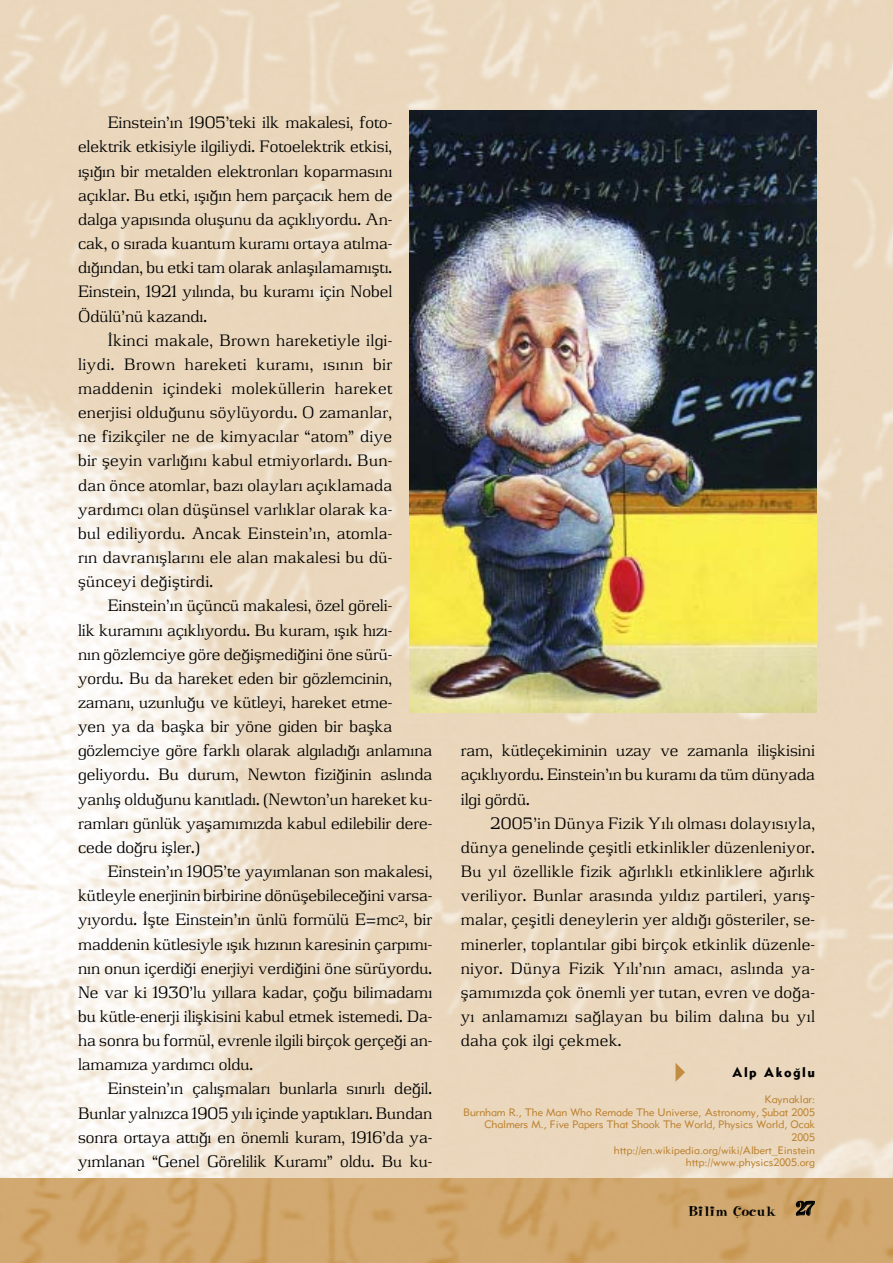
<style>
.page{position:relative;width:893px;height:1263px;background:#fff}
.page>*{position:absolute;margin:0;border:0;box-sizing:border-box;transform-origin:0 0}
.t1{font:18px/24.2px "Jasper";color:#000;text-align:justify}
.t2{font:15px "Naturel KS";letter-spacing:-.01em;color:#000}
.t3{font:13.5px "Gothic No 3";letter-spacing:.11em;color:#000}
.t4{font:10.5px/12.6px "Gothic No 2";color:#bc802d;text-align:right}
.s1{font-size:21px}
</style>
<div class="page">
<img style="left:0;top:1178px;width:893px;height:85px">
<img style="left:0;top:0;width:893px;height:1178px">
<img style="left:409px;top:111px;width:407px;height:601px">
<svg style="left:676px;top:1063px;width:9px;height:19px"></svg>
<p class="t1" style="left:78px;top:110px;width:316px;text-indent:30px">Einstein’›n 1905’teki ilk makalesi, foto&shy;elektrik etkisiyle ilgiliydi. Fotoelektrik etkisi, ›fl›¤›n bir metalden elektronlar› koparmas›n› aç›klar. Bu etki, ›fl›¤›n hem parçac›k hem de dalga yap›s›nda oluflunu da aç›kl›yordu. An&shy;cak, o s›rada kuantum kuram› ortaya at›lma&shy;d›¤›ndan, bu etki tam olarak anlafl›lamam›flt›.<br>Einstein, 1921 y›l›nda, bu kuram› için Nobel Ödülü’nü kazand›.</p>
<p class="t1" style="left:78px;top:327px;width:316px;text-indent:30px">‹kinci makale, Brown hareketiyle ilgi&shy;liydi. Brown hareketi kuram›, ›s›n›n bir maddenin içindeki moleküllerin hareket enerjisi oldu¤unu söylüyordu. O zamanlar, ne fizikçiler ne de kimyac›lar “atom” diye bir fleyin varl›¤›n› kabul etmiyorlard›. Bun&shy;dan önce atomlar, baz› olaylar› aç›klamada yard›mc› olan düflünsel varl›klar olarak ka&shy;bul ediliyordu. Ancak Einstein’›n, atomla&shy;r›n davran›fllar›n› ele alan makalesi bu dü&shy;flünceyi de¤ifltirdi.</p>
<p class="t1" style="left:78px;top:593px;width:356px;text-align:left;text-indent:30px">Einstein’›n üçüncü makalesi, özel göreli-<br>lik kuram›n› aç›kl›yordu. Bu kuram, ›fl›k h›z›-<br>n›n gözlemciye göre de¤iflmedi¤ini öne sürü&shy;yordu. Bu da hareket eden bir gözlemcinin, zaman›, uzunlu¤u ve kütleyi, hareket etme-<br>yen ya da baflka bir yöne giden bir baflka gözlemciye göre farkl› olarak alg›lad›¤› anlam›na geliyordu. Bu durum, Newton fizi¤inin asl›nda yanl›fl oldu¤unu kan›tlad›. (Newton’un hareket ku&shy;ramlar› günlük yaflam›m›zda kabul edilebilir dere&shy;cede do¤ru ifller.)</p>
<p class="t1" style="left:78px;top:859px;width:356px;text-indent:30px">Einstein’›n 1905’te yay›mlanan son makalesi, kütleyle enerjinin birbirine dönüflebilece¤ini varsa&shy;y›yordu. ‹flte Einstein’›n ünlü formülü E=mc<sup>2</sup>, bir maddenin kütlesiyle ›fl›k h›z›n›n karesinin çarp›m›- n›n onun içerdi¤i enerjiyi verdi¤ini öne sürüyordu.<br>Ne var ki 1930’lu y›llara kadar, ço¤u bilimadam› bu kütle-enerji iliflkisini kabul etmek istemedi. Da&shy;ha sonra bu formül, evrenle ilgili birçok gerçe¤i an&shy;lamam›za yard›mc› oldu.</p>
<p class="t1" style="left:78px;top:1076px;width:356px;text-indent:30px">Einstein’›n çal›flmalar› bunlarla s›n›rl› de¤il.<br>Bunlar yaln›zca 1905 y›l› içinde yapt›klar›. Bundan sonra ortaya att›¤› en önemli kuram, 1916’da ya&shy;y›mlanan “Genel Görelilik Kuram›” oldu. Bu ku-</p>
<p class="t1" style="left:461px;top:738px;width:356px">ram, kütleçekiminin uzay ve zamanla iliflkisini aç›kl›yordu. Einstein’›n bu kuram› da tüm dünyada ilgi gördü.</p>
<p class="t1" style="left:461px;top:810px;width:356px;text-indent:30px">2005’in Dünya Fizik Y›l› olmas› dolay›s›yla, dünya genelinde çeflitli etkinlikler düzenleniyor.<br>Bu y›l özellikle fizik a¤›rl›kl› etkinliklere a¤›rl›k veriliyor. Bunlar aras›nda y›ld›z partileri, yar›fl&shy;malar, çeflitli deneylerin yer ald›¤› gösteriler, se&shy;minerler, toplant›lar gibi birçok etkinlik düzenle&shy;niyor. Dünya Fizik Y›l›’n›n amac›, asl›nda ya&shy;flam›m›zda çok önemli yer tutan, evren ve do¤a&shy;y› anlamam›z› sa¤layan bu bilim dal›na bu y›l daha çok ilgi çekmek.</p>
<p class="t3" style="left:732px;top:1064px;width:84px">Alp Ako¤lu</p>
<p class="t4" style="left:464px;top:1093px;width:353px">Kaynaklar:<br>Burnham R., The Man Who Remade The Universe, Astronomy, fiubat 2005<br>Chalmers M., Five Papers That Shook The World, Physics World, Ocak 2005<br>http://en.wikipedia.org/wiki/Albert_Einstein<br>http://www.physics2005.org</p>
<p class="t2" style="left:687px;top:1202px;width:129px">Bilim Çocuk <span class="s1">27</span></p>
</div>
